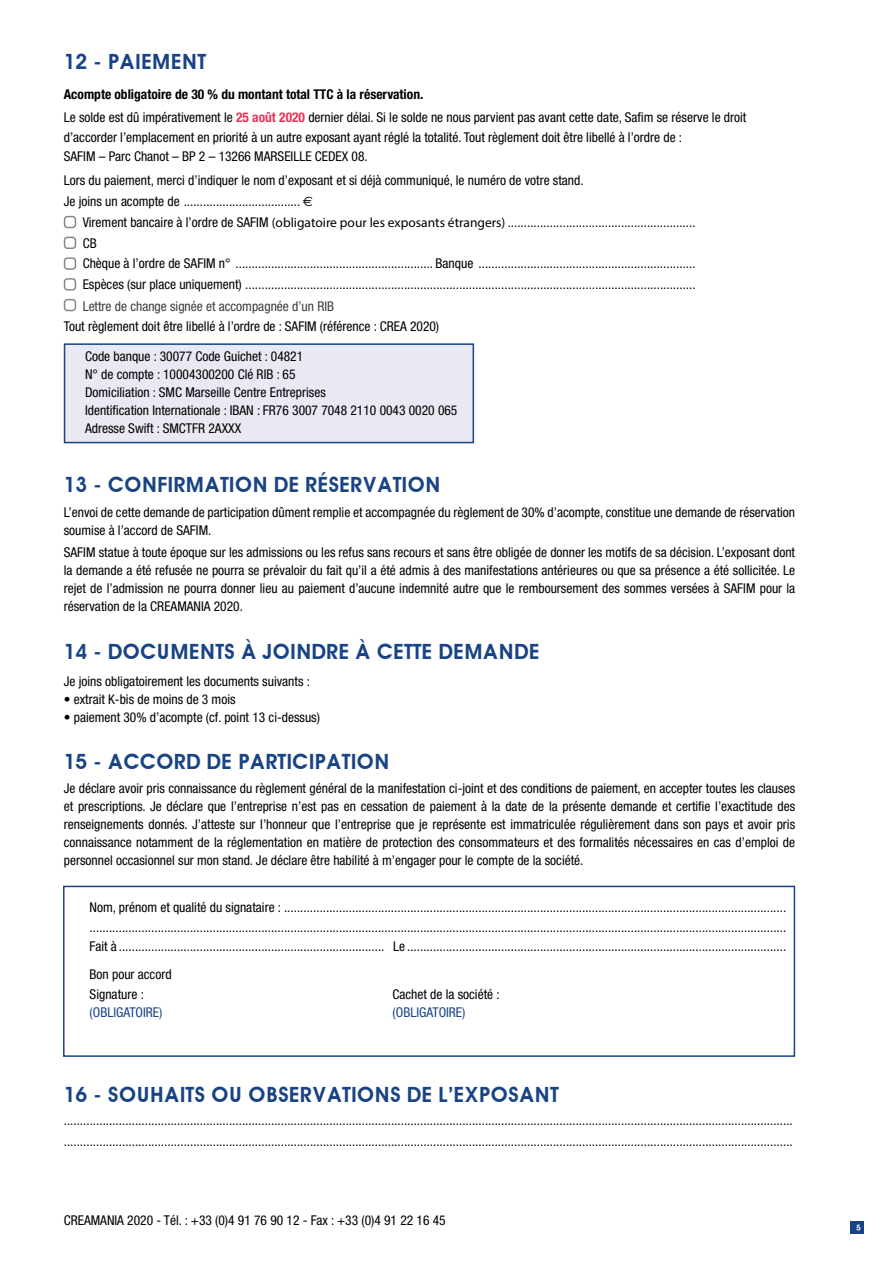
<style>
.page{position:relative;width:893px;height:1263px;background:#fff}
.page>*{position:absolute;margin:0;border:0;box-sizing:border-box;transform-origin:0 0}
.t1{font:600 21px "Avant Garde";color:#184385}
.t2{font:condensed 13.5px/18px "Helvetica Neue";color:#000}
.t3{font:condensed 13.5px "Helvetica Neue";color:#3c3c3b}
.t4{font:condensed 13.5px "Helvetica Neue";color:#184385}
.s1{font-weight:700}
.s2{font-weight:700;color:#e83458}
.s3{font-family:"Euro Sans";font-stretch:normal}
.s4{font-family:"Myriad Pro";font-stretch:normal}
</style>
<div class="page">
<div style="left:850px;top:1221px;width:14px;height:12px;background:#184385"></div>
<svg style="left:856px;top:1224px;width:4px;height:6px"></svg>
<div style="left:64px;top:343px;width:410px;height:100px;background:#e9e9f4;border:2px solid #184385"></div>
<div style="left:64px;top:216px;width:12px;height:12px;border:2px solid #878787;border-radius:3px"></div>
<div style="left:64px;top:237px;width:12px;height:12px;border:2px solid #878787;border-radius:3px"></div>
<div style="left:64px;top:257px;width:12px;height:13px;border:2px solid #878787;border-radius:3px"></div>
<div style="left:64px;top:278px;width:12px;height:12px;border:2px solid #878787;border-radius:3px"></div>
<div style="left:64px;top:299px;width:12px;height:12px;border:2px solid #878787;border-radius:3px"></div>
<div style="left:63px;top:886px;width:732px;height:171px;border:2px solid #184385"></div>
<h1 class="t1" style="left:64px;top:49px;width:144px">12 - PAIEMENT</h1>
<p class="t2" style="left:64px;top:82px;width:684px;line-height:23.7px"><span class="s1">Acompte obligatoire de 30 % du montant total TTC à la réservation.<br></span>Le solde est dû impérativement le <span class="s2">25 août 2020</span> dernier délai. Si le solde ne nous parvient pas avant cette date, Safim se réserve le droit</p>
<p class="t2" style="left:64px;top:127px;width:620px;line-height:19.5px">d’accorder l’emplacement en priorité à un autre exposant ayant réglé la totalité. Tout règlement doit être libellé à l’ordre de :<br>SAFIM – Parc Chanot – BP 2 – 13266 MARSEILLE CEDEX 08.</p>
<p class="t2" style="left:64px;top:170px;width:521px;line-height:20.7px">Lors du paiement, merci d’indiquer le nom d’exposant et si déjà communiqué, le numéro de votre stand.<br>Je joins un acompte de .................................... <span class="s3">e</span></p>
<p class="t2" style="left:83px;top:212px;width:614px;line-height:20.7px">Virement bancaire à l’ordre de SAFIM <span class="s4">(obligatoire pour les exposants étrangers)</span> ..........................................................<br>CB<br>Chèque à l’ordre de SAFIM n° ............................................................. Banque ...................................................................<br>Espèces (sur place uniquement) ...........................................................................................................................................</p>
<p class="t3" style="left:83px;top:299px;width:253px">Lettre de change signée et accompagnée d’un RIB</p>
<p class="t2" style="left:64px;top:317px;width:377px">Tout règlement doit être libellé à l’ordre de : SAFIM (référence : CREA 2020)</p>
<p class="t2" style="left:85px;top:347px;width:374px">Code banque : 30077 Code Guichet : 04821<br>N° de compte : 10004300200 Clé RIB : 65<br>Domiciliation : SMC Marseille Centre Entreprises<br>Identification Internationale : IBAN : FR76 3007 7048 2110 0043 0020 065<br>Adresse Swift : SMCTFR 2AXXX</p>
<h1 class="t1" style="left:64px;top:472px;width:378px">13 - CONFIRMATION DE RÉSERVATION</h1>
<p class="t2" style="left:64px;top:503px;width:733px">L’envoi de cette demande de participation dûment remplie et accompagnée du règlement de 30% d’acompte, constitue une demande de réservation soumise à l’accord de SAFIM.</p>
<p class="t2" style="left:64px;top:543px;width:733px;text-align:justify">SAFIM statue à toute époque sur les admissions ou les refus sans recours et sans être obligée de donner les motifs de sa décision. L’exposant dont la demande a été refusée ne pourra se prévaloir du fait qu’il a été admis à des manifestations antérieures ou que sa présence a été sollicitée. Le rejet de l’admission ne pourra donner lieu au paiement d’aucune indemnité autre que le remboursement des sommes versées à SAFIM pour la réservation de la CREAMANIA 2020.</p>
<h1 class="t1" style="left:64px;top:639px;width:477px">14 - DOCUMENTS À JOINDRE À CETTE DEMANDE</h1>
<p class="t2" style="left:64px;top:672px;width:248px">Je joins obligatoirement les documents suivants :</p>
<p class="t2" style="left:64px;top:690px;width:173px">• extrait K-bis de moins de 3 mois</p>
<p class="t2" style="left:64px;top:708px;width:258px">• paiement 30% d’acompte (cf. point 13 ci-dessus)</p>
<h1 class="t1" style="left:64px;top:749px;width:327px">15 - ACCORD DE PARTICIPATION</h1>
<p class="t2" style="left:64px;top:779px;width:733px;text-align:justify">Je déclare avoir pris connaissance du règlement général de la manifestation ci-joint et des conditions de paiement, en accepter toutes les clauses et prescriptions. Je déclare que l’entreprise n’est pas en cessation de paiement à la date de la présente demande et certifie l’exactitude des renseignements donnés. J’atteste sur l’honneur que l’entreprise que je représente est immatriculée régulièrement dans son pays et avoir pris connaissance notamment de la réglementation en matière de protection des consommateurs et des formalités nécessaires en cas d’emploi de personnel occasionnel sur mon stand. Je déclare être habilité à m’engager pour le compte de la société.</p>
<p class="t2" style="left:90px;top:897px;width:698px;line-height:19.5px;text-align:justify">Nom, prénom et qualité du signataire : ........................................................................................................................................................... .......................................................................................................................................................................................................................<br>Fait à .................................................................................. Le .....................................................................................................................</p>
<p class="t2" style="left:90px;top:965px;width:83px">Bon pour accord</p>
<p class="t4" style="left:90px;top:1004px;width:74px">(OBLIGATOIRE)</p>
<p class="t4" style="left:393px;top:1004px;width:74px">(OBLIGATOIRE)</p>
<h1 class="t1" style="left:64px;top:1082px;width:497px">16 - SOUHAITS OU OBSERVATIONS DE L’EXPOSANT</h1>
<p class="t2" style="left:64px;top:1110px;width:731px;line-height:21px">................................................................................................................................................................................................................................. .................................................................................................................................................................................................................................</p>
<p class="t2" style="left:64px;top:1211px;width:383px">CREAMANIA 2020 - Tél. : +33 (0)4 91 76 90 12 - Fax : +33 (0)4 91 22 16 45</p>
</div>
